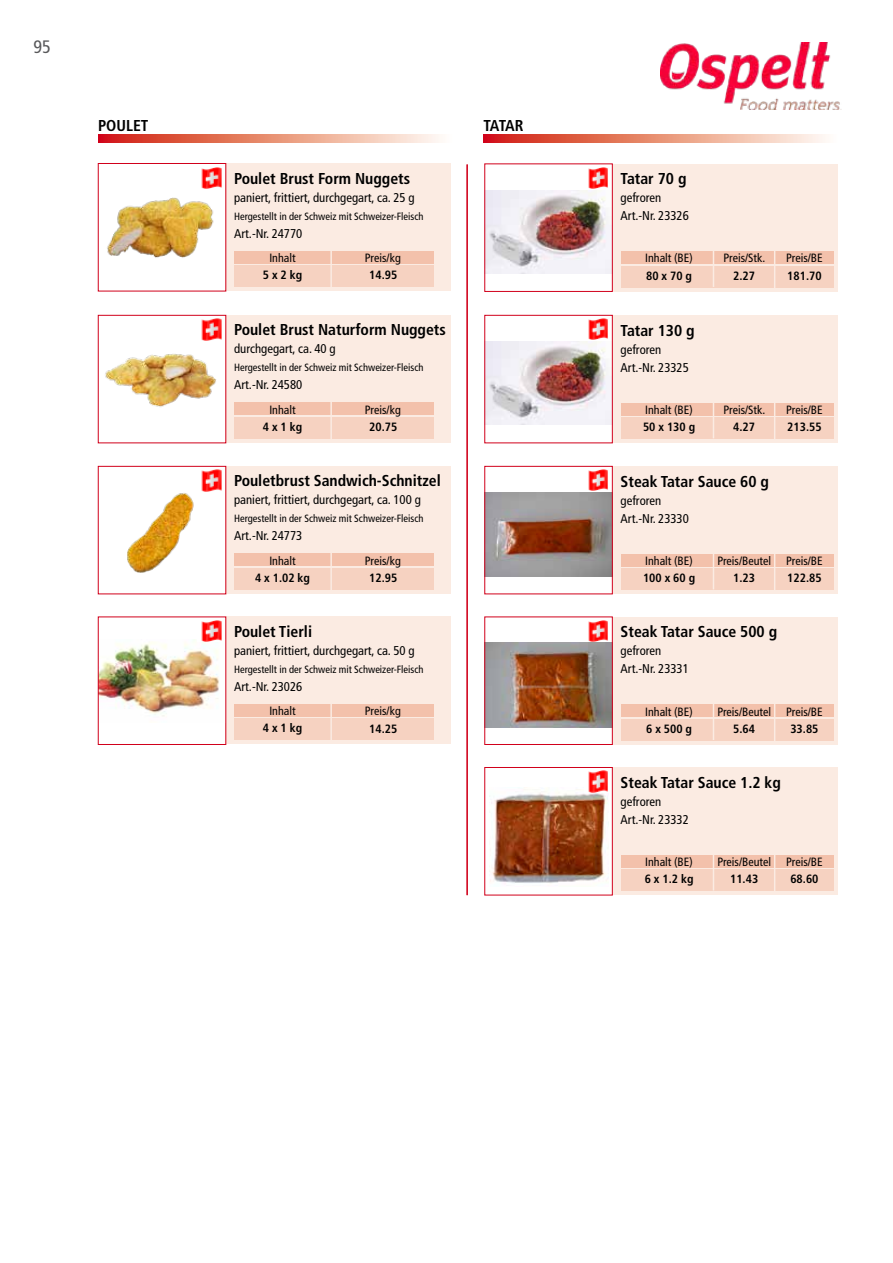
<style>
.page{position:relative;width:893px;height:1263px;background:#fff}
.page>*{position:absolute;margin:0;border:0;box-sizing:border-box;transform-origin:0 0}
.t1{font:condensed 18px "Frutiger LT Std";color:#58585a}
.t2{font:700 condensed 15.75px "Frutiger";color:#000}
.t3{font:condensed 12.75px/18px "Frutiger";color:#000}
.t4{font:condensed 12px "Frutiger";color:#000}
.t5{font:700 condensed 12px "Frutiger";color:#000}
.t6{font:condensed 10.5px "Frutiger";color:#000}
</style>
<div class="page">
<svg style="left:98px;top:134px;width:342px;height:9px;background:#e78c78"></svg>
<svg style="left:484px;top:134px;width:342px;height:9px;background:#e78c78"></svg>
<div style="left:226px;top:163px;width:225px;height:128px;background:#fbebe2"></div>
<div style="left:226px;top:315px;width:225px;height:128px;background:#fbebe2"></div>
<div style="left:226px;top:466px;width:225px;height:128px;background:#fbebe2"></div>
<div style="left:226px;top:617px;width:225px;height:127px;background:#fbebe2"></div>
<img style="left:107px;top:188px;width:107px;height:70px">
<img style="left:105px;top:340px;width:111px;height:67px">
<img style="left:127px;top:491px;width:84px;height:81px">
<img style="left:100px;top:642px;width:119px;height:75px">
<div style="left:98px;top:617px;width:128px;height:128px;border:1px solid #d1001b"></div>
<div style="left:234px;top:265px;width:200px;height:22px;background:#f6d2c1"></div>
<div style="left:234px;top:417px;width:200px;height:21px;background:#f6d2c1"></div>
<div style="left:234px;top:568px;width:200px;height:21px;background:#f6d2c1"></div>
<div style="left:234px;top:719px;width:200px;height:21px;background:#f6d2c1"></div>
<div style="left:234px;top:251px;width:200px;height:12px;background:#f3c1ab"></div>
<div style="left:234px;top:402px;width:200px;height:13px;background:#f3c1ab"></div>
<div style="left:234px;top:553px;width:200px;height:13px;background:#f3c1ab"></div>
<div style="left:234px;top:704px;width:200px;height:13px;background:#f3c1ab"></div>
<hr style="left:330px;top:248px;width:2px;height:40px;background:#fbebe2">
<hr style="left:330px;top:400px;width:2px;height:40px;background:#fbebe2">
<hr style="left:330px;top:551px;width:2px;height:40px;background:#fbebe2">
<hr style="left:330px;top:701px;width:2px;height:41px;background:#fbebe2">
<div style="left:613px;top:164px;width:224px;height:128px;background:#fbebe2"></div>
<div style="left:613px;top:315px;width:224px;height:128px;background:#fbebe2"></div>
<div style="left:613px;top:466px;width:224px;height:128px;background:#fbebe2"></div>
<div style="left:613px;top:617px;width:224px;height:128px;background:#fbebe2"></div>
<div style="left:613px;top:768px;width:224px;height:127px;background:#fbebe2"></div>
<img style="left:486px;top:190px;width:125px;height:83px">
<div style="left:484px;top:164px;width:129px;height:128px;border:1px solid #d1001b"></div>
<img style="left:486px;top:342px;width:125px;height:83px">
<div style="left:484px;top:315px;width:129px;height:128px;border:1px solid #d1001b"></div>
<img style="left:486px;top:492px;width:125px;height:85px">
<div style="left:484px;top:466px;width:129px;height:128px;border:1px solid #d1001b"></div>
<img style="left:486px;top:643px;width:125px;height:84px">
<div style="left:484px;top:617px;width:129px;height:128px;border:1px solid #d1001b"></div>
<img style="left:489px;top:789px;width:119px;height:94px">
<div style="left:484px;top:767px;width:129px;height:128px;border:1px solid #d1001b"></div>
<div style="left:621px;top:266px;width:212px;height:21px;background:#f6d2c1"></div>
<div style="left:621px;top:417px;width:212px;height:22px;background:#f6d2c1"></div>
<div style="left:621px;top:568px;width:212px;height:22px;background:#f6d2c1"></div>
<div style="left:621px;top:719px;width:212px;height:21px;background:#f6d2c1"></div>
<div style="left:621px;top:870px;width:212px;height:21px;background:#f6d2c1"></div>
<div style="left:621px;top:251px;width:212px;height:13px;background:#f3c1ab"></div>
<div style="left:621px;top:403px;width:212px;height:13px;background:#f3c1ab"></div>
<div style="left:621px;top:554px;width:212px;height:13px;background:#f3c1ab"></div>
<div style="left:621px;top:704px;width:212px;height:13px;background:#f3c1ab"></div>
<div style="left:621px;top:855px;width:212px;height:13px;background:#f3c1ab"></div>
<hr style="left:713px;top:247px;width:1px;height:40px;background:#fbebe2">
<hr style="left:713px;top:398px;width:1px;height:40px;background:#fbebe2">
<hr style="left:713px;top:549px;width:1px;height:40px;background:#fbebe2">
<hr style="left:713px;top:700px;width:1px;height:40px;background:#fbebe2">
<hr style="left:713px;top:850px;width:1px;height:40px;background:#fbebe2">
<hr style="left:774px;top:248px;width:1px;height:40px;background:#fbebe2">
<hr style="left:774px;top:399px;width:1px;height:41px;background:#fbebe2">
<hr style="left:774px;top:550px;width:1px;height:41px;background:#fbebe2">
<hr style="left:774px;top:701px;width:1px;height:40px;background:#fbebe2">
<hr style="left:774px;top:851px;width:1px;height:41px;background:#fbebe2">
<img style="left:660px;top:43px;width:180px;height:66px">
<hr style="left:467px;top:164px;width:1px;height:731px;background:#d1001b">
<hr style="left:466px;top:164px;width:1px;height:731px;background:#d1001b">
<img style="left:201px;top:167px;width:21px;height:21px">
<img style="left:588px;top:167px;width:20px;height:21px">
<img style="left:588px;top:319px;width:20px;height:21px">
<img style="left:588px;top:470px;width:20px;height:21px">
<img style="left:588px;top:620px;width:20px;height:21px">
<img style="left:584px;top:771px;width:24px;height:21px">
<img style="left:201px;top:319px;width:21px;height:21px">
<img style="left:201px;top:470px;width:21px;height:21px">
<img style="left:201px;top:620px;width:21px;height:22px">
<h1 class="t1" style="left:33px;top:36px;width:19px">95</h1>
<p class="t2" style="left:98px;top:116px;width:52px">POULET</p>
<p class="t2" style="left:484px;top:116px;width:41px">TATAR</p>
<p class="t2" style="left:234px;top:169px;width:178px">Poulet Brust Form Nuggets</p>
<p class="t3" style="left:234px;top:188px;width:182px">paniert, frittiert, durchgegart, ca. 25 g</p>
<p class="t6" style="left:234px;top:210px;width:191px">Hergestellt in der Schweiz mit Schweizer-Fleisch</p>
<p class="t3" style="left:234px;top:224px;width:70px">Art.-Nr. 24770</p>
<p class="t4" style="left:269px;top:251px;width:28px">Inhalt</p>
<p class="t5" style="left:263px;top:268px;width:41px">5 x 2 kg</p>
<p class="t4" style="left:365px;top:251px;width:37px">Preis/kg</p>
<p class="t5" style="left:369px;top:268px;width:30px">14.95</p>
<p class="t2" style="left:234px;top:321px;width:213px">Poulet Brust Naturform Nuggets</p>
<p class="t3" style="left:234px;top:340px;width:103px">durchgegart, ca. 40 g</p>
<p class="t6" style="left:234px;top:362px;width:191px">Hergestellt in der Schweiz mit Schweizer-Fleisch</p>
<p class="t3" style="left:234px;top:376px;width:70px">Art.-Nr. 24580</p>
<p class="t4" style="left:269px;top:402px;width:28px">Inhalt</p>
<p class="t5" style="left:263px;top:419px;width:41px">4 x 1 kg</p>
<p class="t4" style="left:365px;top:403px;width:37px">Preis/kg</p>
<p class="t5" style="left:369px;top:420px;width:30px">20.75</p>
<p class="t2" style="left:234px;top:472px;width:208px">Pouletbrust Sandwich-Schnitzel</p>
<p class="t3" style="left:234px;top:491px;width:188px">paniert, frittiert, durchgegart, ca. 100 g</p>
<p class="t6" style="left:234px;top:513px;width:191px">Hergestellt in der Schweiz mit Schweizer-Fleisch</p>
<p class="t3" style="left:234px;top:527px;width:70px">Art.-Nr. 24773</p>
<p class="t4" style="left:269px;top:553px;width:28px">Inhalt</p>
<p class="t5" style="left:255px;top:571px;width:56px">4 x 1.02 kg</p>
<p class="t4" style="left:365px;top:554px;width:37px">Preis/kg</p>
<p class="t5" style="left:369px;top:571px;width:30px">12.95</p>
<p class="t2" style="left:234px;top:622px;width:80px">Poulet Tierli</p>
<p class="t3" style="left:234px;top:642px;width:182px">paniert, frittiert, durchgegart, ca. 50 g</p>
<p class="t6" style="left:234px;top:663px;width:191px">Hergestellt in der Schweiz mit Schweizer-Fleisch</p>
<p class="t3" style="left:234px;top:678px;width:70px">Art.-Nr. 23026</p>
<p class="t4" style="left:269px;top:704px;width:28px">Inhalt</p>
<p class="t5" style="left:263px;top:721px;width:41px">4 x 1 kg</p>
<p class="t4" style="left:365px;top:704px;width:37px">Preis/kg</p>
<p class="t5" style="left:369px;top:721px;width:30px">14.25</p>
<p class="t2" style="left:621px;top:169px;width:67px">Tatar 70 g</p>
<p class="t3" style="left:621px;top:189px;width:70px">gefroren<br>Art.-Nr. 23326</p>
<p class="t4" style="left:645px;top:251px;width:49px">Inhalt (BE)</p>
<p class="t5" style="left:646px;top:268px;width:47px">80 x 70 g</p>
<p class="t4" style="left:723px;top:251px;width:43px">Preis/Stk.</p>
<p class="t5" style="left:733px;top:268px;width:23px">2.27</p>
<p class="t4" style="left:786px;top:251px;width:38px">Preis/BE</p>
<p class="t5" style="left:787px;top:268px;width:36px">181.70</p>
<p class="t2" style="left:621px;top:321px;width:76px">Tatar 130 g</p>
<p class="t3" style="left:621px;top:340px;width:70px">gefroren<br>Art.-Nr. 23325</p>
<p class="t4" style="left:645px;top:403px;width:49px">Inhalt (BE)</p>
<p class="t5" style="left:643px;top:420px;width:54px">50 x 130 g</p>
<p class="t4" style="left:723px;top:403px;width:43px">Preis/Stk.</p>
<p class="t5" style="left:733px;top:420px;width:23px">4.27</p>
<p class="t4" style="left:786px;top:403px;width:38px">Preis/BE</p>
<p class="t5" style="left:787px;top:420px;width:36px">213.55</p>
<p class="t2" style="left:621px;top:472px;width:150px">Steak Tatar Sauce 60 g</p>
<p class="t3" style="left:621px;top:491px;width:70px">gefroren<br>Art.-Nr. 23330</p>
<p class="t4" style="left:645px;top:554px;width:49px">Inhalt (BE)</p>
<p class="t4" style="left:717px;top:554px;width:55px">Preis/Beutel</p>
<p class="t4" style="left:786px;top:554px;width:38px">Preis/BE</p>
<p class="t5" style="left:643px;top:571px;width:54px">100 x 60 g</p>
<p class="t5" style="left:733px;top:571px;width:23px">1.23</p>
<p class="t5" style="left:787px;top:571px;width:36px">122.85</p>
<p class="t2" style="left:621px;top:622px;width:158px">Steak Tatar Sauce 500 g</p>
<p class="t3" style="left:621px;top:642px;width:70px">gefroren<br>Art.-Nr. 23331</p>
<p class="t4" style="left:645px;top:704px;width:49px">Inhalt (BE)</p>
<p class="t5" style="left:646px;top:721px;width:47px">6 x 500 g</p>
<p class="t4" style="left:717px;top:704px;width:55px">Preis/Beutel</p>
<p class="t5" style="left:733px;top:721px;width:23px">5.64</p>
<p class="t4" style="left:786px;top:704px;width:38px">Preis/BE</p>
<p class="t5" style="left:790px;top:721px;width:30px">33.85</p>
<p class="t2" style="left:621px;top:773px;width:162px">Steak Tatar Sauce 1.2 kg</p>
<p class="t3" style="left:621px;top:792px;width:70px">gefroren<br>Art.-Nr. 23332</p>
<p class="t4" style="left:645px;top:855px;width:49px">Inhalt (BE)</p>
<p class="t5" style="left:645px;top:872px;width:50px">6 x 1.2 kg</p>
<p class="t4" style="left:717px;top:855px;width:55px">Preis/Beutel</p>
<p class="t5" style="left:730px;top:872px;width:30px">11.43</p>
<p class="t4" style="left:786px;top:855px;width:38px">Preis/BE</p>
<p class="t5" style="left:790px;top:872px;width:30px">68.60</p>
</div>
